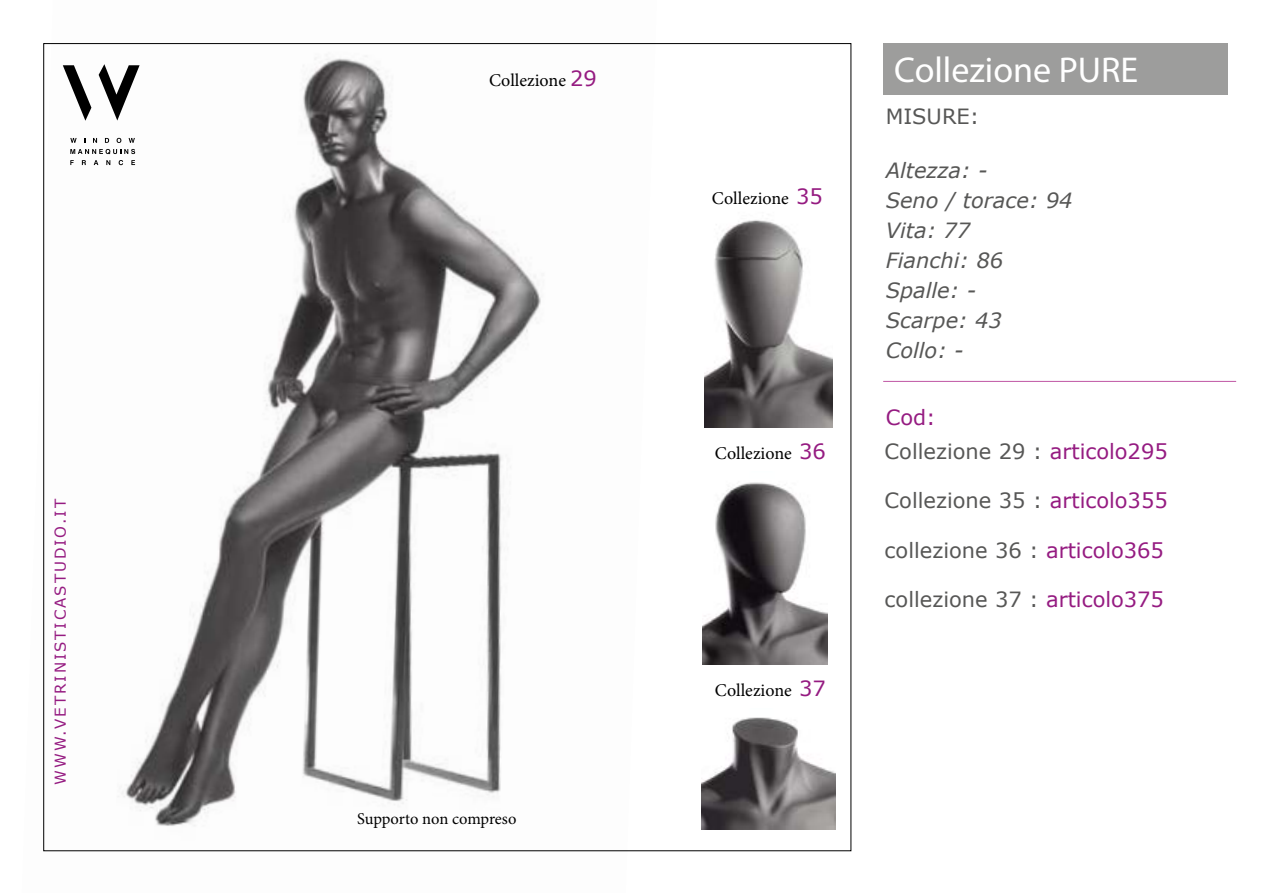
<style>
.page{position:relative;width:1263px;height:893px;background:#fff}
.page>*{position:absolute;margin:0;border:0;box-sizing:border-box;transform-origin:0 0}
.t1{font:36px "Myriad Pro";color:#fff}
.t2{font:21px "Verdana";color:#575756}
.t3{font:italic 21px/30px "Verdana";color:#575756}
.t4{font:21px/34.5px "Verdana";color:#951b81}
.t5{font:18px "Minion Pro";color:#000}
.t6{font:16.5px "Minion Pro";letter-spacing:-.01em;color:#000}
.t7{font:15px "Verdana";letter-spacing:.13em;color:#951b81}
.s1{font-family:"Verdana";font-size:21px;color:#951b81}
.s2{color:#575756}
.s3{color:#951b81}
</style>
<div class="page">
<img style="left:43px;top:56px;width:614px;height:796px">
<img style="left:702px;top:717px;width:133px;height:112px">
<img style="left:704px;top:220px;width:129px;height:207px">
<img style="left:702px;top:482px;width:125px;height:182px">
<div style="left:883px;top:43px;width:345px;height:51px;background:#9d9d9c"></div>
<hr style="left:883px;top:381px;width:353px;height:1px;background:#a71681">
<svg style="left:63px;top:64px;width:77px;height:57px"></svg>
<svg style="left:70px;top:160px;width:4px;height:5px"></svg>
<svg style="left:82px;top:160px;width:4px;height:5px"></svg>
<svg style="left:94px;top:160px;width:4px;height:5px"></svg>
<svg style="left:106px;top:160px;width:4px;height:5px"></svg>
<svg style="left:119px;top:160px;width:4px;height:5px"></svg>
<svg style="left:131px;top:160px;width:4px;height:5px"></svg>
<svg style="left:70px;top:149px;width:65px;height:5px"></svg>
<svg style="left:70px;top:138px;width:7px;height:5px"></svg>
<svg style="left:93px;top:138px;width:4px;height:5px"></svg>
<svg style="left:105px;top:138px;width:4px;height:5px"></svg>
<svg style="left:117px;top:138px;width:4px;height:5px"></svg>
<svg style="left:129px;top:138px;width:6px;height:5px"></svg>
<p class="t7" style="left:50px;top:785px;width:287px;rotate:-90deg">WWW.VETRINISTICASTUDIO.IT</p>
<p class="t5" style="left:489px;top:68px;width:109px">Collezione <span class="s1">29</span></p>
<p class="t6" style="left:357px;top:808px;width:161px">Supporto non compreso</p>
<p class="t5" style="left:712px;top:187px;width:113px">Collezione <span class="s1">35</span></p>
<p class="t5" style="left:715px;top:441px;width:113px">Collezione <span class="s1">36</span></p>
<p class="t5" style="left:715px;top:679px;width:113px">Collezione <span class="s1">37</span></p>
<h1 class="t1" style="left:894px;top:48px;width:246px">Collezione PURE</h1>
<p class="t2" style="left:886px;top:102px;width:95px">MISURE:</p>
<p class="t3" style="left:886px;top:155px;width:188px">Altezza: -<br>Seno / torace: 94<br>Vita: 77<br>Fianchi: 86<br>Spalle: -<br>Scarpe: 43<br>Collo: -</p>
<p class="t4" style="left:885px;top:400px;width:285px">Cod:<br><span class="s2">Collezione 29 :</span> articolo295</p>
<p class="t2" style="left:885px;top:486px;width:285px">Collezione 35 : <span class="s3">articolo355</span></p>
<p class="t2" style="left:885px;top:536px;width:281px">collezione 36 : <span class="s3">articolo365</span></p>
<p class="t2" style="left:885px;top:585px;width:281px">collezione 37 : <span class="s3">articolo375</span></p>
</div>
